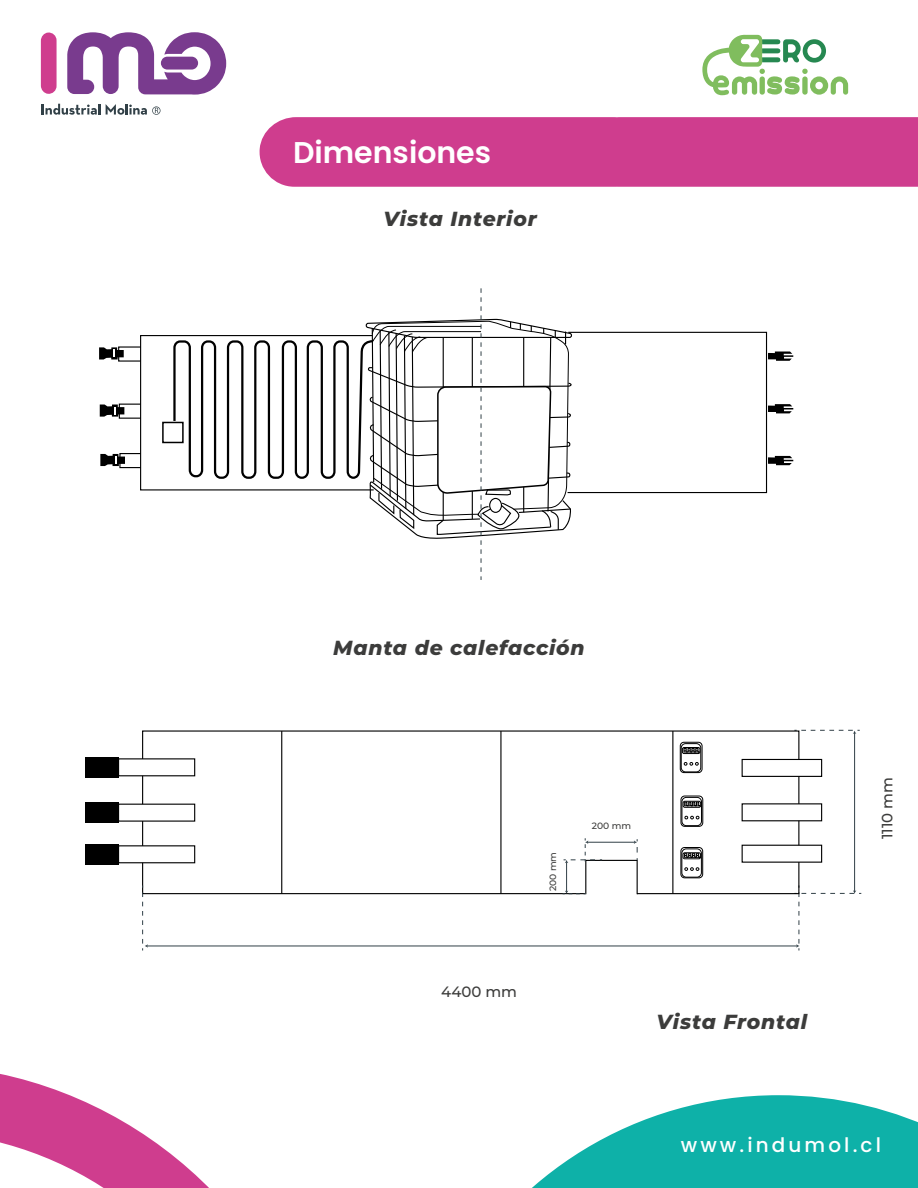
<style>
.page{position:relative;width:918px;height:1188px;background:#fff}
.page>*{position:absolute;margin:0;border:0;box-sizing:border-box;transform-origin:0 0}
.t1{font:600 30px "Poppins";color:#fff}
.t2{font:italic 800 20.4px "Montserrat";letter-spacing:.04em;color:#3c3c3b}
.t3{font:500 19.95px "Poppins";letter-spacing:.155em;color:#fff}
.t4{font:500 15px "Montserrat";color:#3c3c3b}
.t5{font:500 9.15px "Montserrat";color:#3c3c3b}
</style>
<div class="page">
<div style="left:259px;top:117px;width:659px;height:70px;background:#cf3d8e"></div>
<svg style="left:0;top:1074px;width:209px;height:114px"></svg>
<svg style="left:41px;top:32px;width:16px;height:62px"></svg>
<svg style="left:67px;top:32px;width:159px;height:63px"></svg>
<svg style="left:42px;top:104px;width:58px;height:11px"></svg>
<svg style="left:106px;top:104px;width:55px;height:11px"></svg>
<div style="left:119px;top:453px;width:39px;height:15px;background:#fff;border:1px solid #000"></div>
<svg style="left:100px;top:454px;width:25px;height:12px"></svg>
<svg style="left:100px;top:405px;width:24px;height:12px"></svg>
<svg style="left:118px;top:346px;width:39px;height:16px"></svg>
<svg style="left:99px;top:347px;width:25px;height:12px"></svg>
<svg style="left:259px;top:156px;width:116px;height:31px;background:#d34d97"></svg>
<svg style="left:139px;top:288px;width:654px;height:292px"></svg>
<hr style="left:147px;top:946px;width:650px;height:1px;background:#314047">
<hr style="left:854px;top:733px;width:1px;height:158px;background:#314047">
<svg style="left:794px;top:885px;width:67px;height:66px"></svg>
<svg style="left:799px;top:730px;width:61px;height:4px"></svg>
<div style="left:142px;top:730px;width:657px;height:164px;border:1px solid #000"></div>
<div style="left:118px;top:758px;width:77px;height:18px;background:#fff"></div>
<div style="left:85px;top:757px;width:34px;height:20px;background:#000"></div>
<div style="left:586px;top:860px;width:51px;height:37px;background:#fff"></div>
<div style="left:681px;top:847px;width:22px;height:31px;border:1px solid #000;border-radius:4px"></div>
<div style="left:682px;top:849px;width:20px;height:28px;border:1px solid #000;border-radius:4px"></div>
<div style="left:683px;top:853px;width:18px;height:6px;border:1px solid #000;border-radius:2px"></div>
<svg style="left:684px;top:853px;width:16px;height:5px"></svg>
<svg style="left:685px;top:868px;width:14px;height:3px"></svg>
<div style="left:742px;top:759px;width:80px;height:18px;background:#fff;border:1px solid #000"></div>
<div style="left:742px;top:803px;width:80px;height:18px;background:#fff;border:1px solid #000"></div>
<div style="left:742px;top:845px;width:80px;height:18px;background:#fff;border:1px solid #000"></div>
<div style="left:118px;top:804px;width:77px;height:18px;background:#fff"></div>
<div style="left:85px;top:802px;width:34px;height:21px;background:#000"></div>
<div style="left:118px;top:845px;width:77px;height:18px;background:#fff;border:1px solid #000"></div>
<div style="left:85px;top:844px;width:34px;height:20px;background:#000"></div>
<hr style="left:281px;top:731px;width:1px;height:163px;background:#000">
<hr style="left:500px;top:731px;width:2px;height:163px;background:#000">
<hr style="left:672px;top:731px;width:1px;height:163px;background:#000">
<svg style="left:142px;top:885px;width:6px;height:66px"></svg>
<hr style="left:566px;top:862px;width:1px;height:30px;background:#314047">
<svg style="left:563px;top:891px;width:23px;height:4px"></svg>
<hr style="left:587px;top:842px;width:48px;height:1px;background:#314047">
<svg style="left:564px;top:838px;width:38px;height:25px"></svg>
<svg style="left:634px;top:839px;width:4px;height:21px"></svg>
<div style="left:680px;top:742px;width:22px;height:31px;border:1px solid #000;border-radius:4px"></div>
<div style="left:681px;top:743px;width:20px;height:29px;border:1px solid #000;border-radius:4px"></div>
<div style="left:682px;top:747px;width:18px;height:7px;border:1px solid #000;border-radius:2px"></div>
<svg style="left:684px;top:748px;width:15px;height:5px"></svg>
<svg style="left:684px;top:762px;width:14px;height:3px"></svg>
<div style="left:681px;top:796px;width:22px;height:31px;border:1px solid #000;border-radius:4px"></div>
<div style="left:682px;top:797px;width:20px;height:29px;border:1px solid #000;border-radius:4px"></div>
<div style="left:683px;top:801px;width:18px;height:6px;border:1px solid #000;border-radius:2px"></div>
<svg style="left:684px;top:802px;width:16px;height:4px"></svg>
<svg style="left:685px;top:816px;width:14px;height:3px"></svg>
<svg style="left:532px;top:1095px;width:386px;height:93px"></svg>
<svg style="left:702px;top:35px;width:146px;height:60px"></svg>
<h1 class="t1" style="left:293px;top:135px;width:200px">Dimensiones</h1>
<p class="t2" style="left:384px;top:204px;width:155px">Vista Interior</p>
<p class="t2" style="left:333px;top:633px;width:253px">Manta de calefacción</p>
<p class="t5" style="left:547px;top:891px;width:41px;rotate:-90deg">200 mm</p>
<p class="t5" style="left:592px;top:820px;width:41px">200 mm</p>
<p class="t4" style="left:441px;top:982px;width:77px">4400 mm</p>
<p class="t2" style="left:657px;top:1007px;width:152px">Vista Frontal</p>
<p class="t4" style="left:877px;top:839px;width:64px;rotate:-90deg">1110 mm</p>
<p class="t3" style="left:681px;top:1134px;width:202px">www.indumol.cl</p>
</div>
